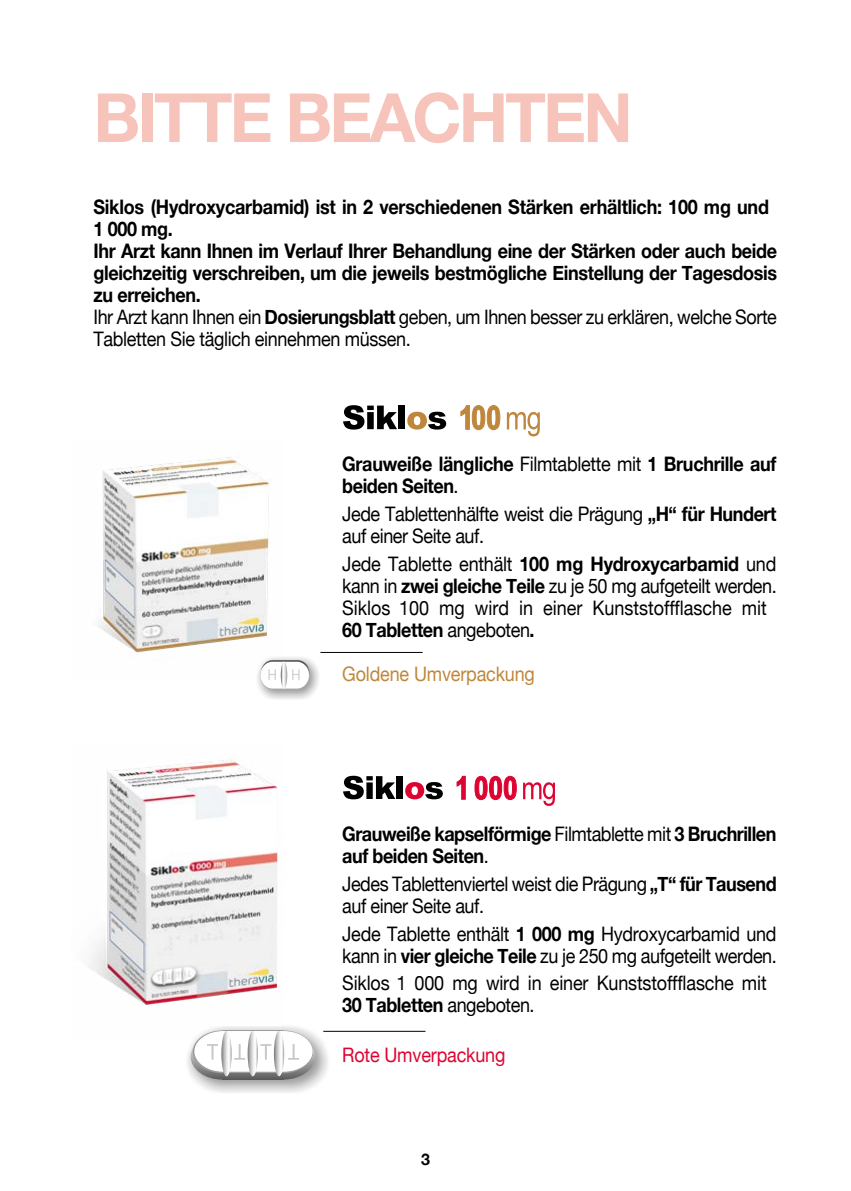
<style>
.page{position:relative;width:851px;height:1191px;background:#fff}
.page>*{position:absolute;margin:0;border:0;box-sizing:border-box;transform-origin:0 0}
.t1{font:700 68px "Helvetica Neue";letter-spacing:-.045em;color:#f7c4bb}
.t2{font:700 20px/22px "Helvetica Neue";letter-spacing:-.02em;color:#000;scale:.9 1}
.t3{font:20px/22px "Helvetica Neue";letter-spacing:-.025em;color:#000;scale:.9 1}
.t4{font:20px "Helvetica Neue";letter-spacing:-.01em;color:#bf873c;scale:.9 1}
.t5{font:20px "Helvetica Neue";letter-spacing:-.01em;color:#dd0432;scale:.9 1}
.t6{font:700 16px "Helvetica Neue";color:#000}
.s1{font-weight:400}
.s2{font-weight:700}
</style>
<div class="page">
<svg style="left:343px;top:405px;width:54px;height:24px"></svg>
<div style="left:398px;top:405px;width:7px;height:24px;background:#000"></div>
<svg style="left:407px;top:412px;width:39px;height:17px"></svg>
<svg style="left:506px;top:412px;width:33px;height:24px"></svg>
<svg style="left:460px;top:405px;width:40px;height:25px"></svg>
<hr style="left:320px;top:652px;width:102px;height:1px;background:#000">
<svg style="left:343px;top:775px;width:52px;height:24px"></svg>
<div style="left:396px;top:776px;width:7px;height:23px;background:#000"></div>
<svg style="left:405px;top:782px;width:38px;height:17px"></svg>
<svg style="left:456px;top:775px;width:10px;height:25px"></svg>
<svg style="left:474px;top:775px;width:43px;height:25px"></svg>
<svg style="left:523px;top:782px;width:32px;height:24px"></svg>
<hr style="left:323px;top:1030px;width:102px;height:1px;background:#000">
<svg style="left:257px;top:657px;width:62px;height:42px"></svg>
<svg style="left:260px;top:662px;width:49px;height:27px"></svg>
<svg style="left:260px;top:660px;width:50px;height:28px"></svg>
<svg style="left:188px;top:1066px;width:140px;height:27px"></svg>
<svg style="left:190px;top:1066px;width:125px;height:13px"></svg>
<img style="left:187px;top:1026px;width:146px;height:40px">
<img style="left:98px;top:457px;width:185px;height:220px">
<img style="left:88px;top:757px;width:195px;height:282px">
<h1 class="t1" style="left:93px;top:64px;width:540px">BITTE BEACHTEN</h1>
<p class="t2" style="left:93px;top:196px;width:761px">Siklos (Hydroxycarbamid) ist in 2 verschiedenen Stärken erhältlich: 100 mg und 1 000 mg.<br>Ihr Arzt kann Ihnen im Verlauf Ihrer Behandlung eine der Stärken oder auch beide gleichzeitig verschreiben, um die jeweils bestmögliche Einstellung der Tagesdosis zu erreichen.<br><span class="s1">Ihr Arzt kann Ihnen ein</span> Dosierungsblatt <span class="s1">geben, um Ihnen besser zu erklären, welche Sorte Tabletten Sie täglich einnehmen müssen.</span></p>
<p class="t2" style="left:342px;top:454px;width:484px">Grauweiße längliche <span class="s1">Filmtablette mit</span> 1 Bruchrille auf beiden Seiten<span class="s1">.</span></p>
<p class="t3" style="left:342px;top:504px;width:484px">Jede Tablettenhälfte weist die Prägung <span class="s2">„H“ für Hundert </span>auf einer Seite auf.</p>
<p class="t3" style="left:342px;top:554px;width:484px">Jede Tablette enthält <span class="s2">100 mg Hydroxycarbamid</span> und kann in <span class="s2">zwei gleiche Teile</span> zu je 50 mg aufgeteilt werden.<br>Siklos 100 mg wird in einer Kunststoffflasche mit <span class="s2">60 Tabletten</span> angeboten<span class="s2">.</span></p>
<p class="t4" style="left:342px;top:659px;width:215px">Goldene Umverpackung</p>
<p class="t2" style="left:342px;top:823px;width:484px">Grauweiße kapselförmige <span class="s1">Filmtablette mit</span> 3 Bruchrillen auf beiden Seiten<span class="s1">.</span></p>
<p class="t3" style="left:342px;top:874px;width:484px">Jedes Tablettenviertel weist die Prägung <span class="s2">„T“ für Tausend </span>auf einer Seite auf.</p>
<p class="t3" style="left:342px;top:923px;width:484px">Jede Tablette enthält <span class="s2">1 000 mg</span> Hydroxycarbamid und kann in <span class="s2">vier gleiche Teile</span> zu je 250 mg aufgeteilt werden.</p>
<p class="t3" style="left:342px;top:973px;width:473px">Siklos 1 000 mg wird in einer Kunststoffflasche mit<br><span class="s2">30 Tabletten</span> angeboten.</p>
<p class="t5" style="left:342px;top:1040px;width:183px">Rote Umverpackung</p>
<p class="t6" style="left:421px;top:1147px;width:10px">3</p>
</div>
